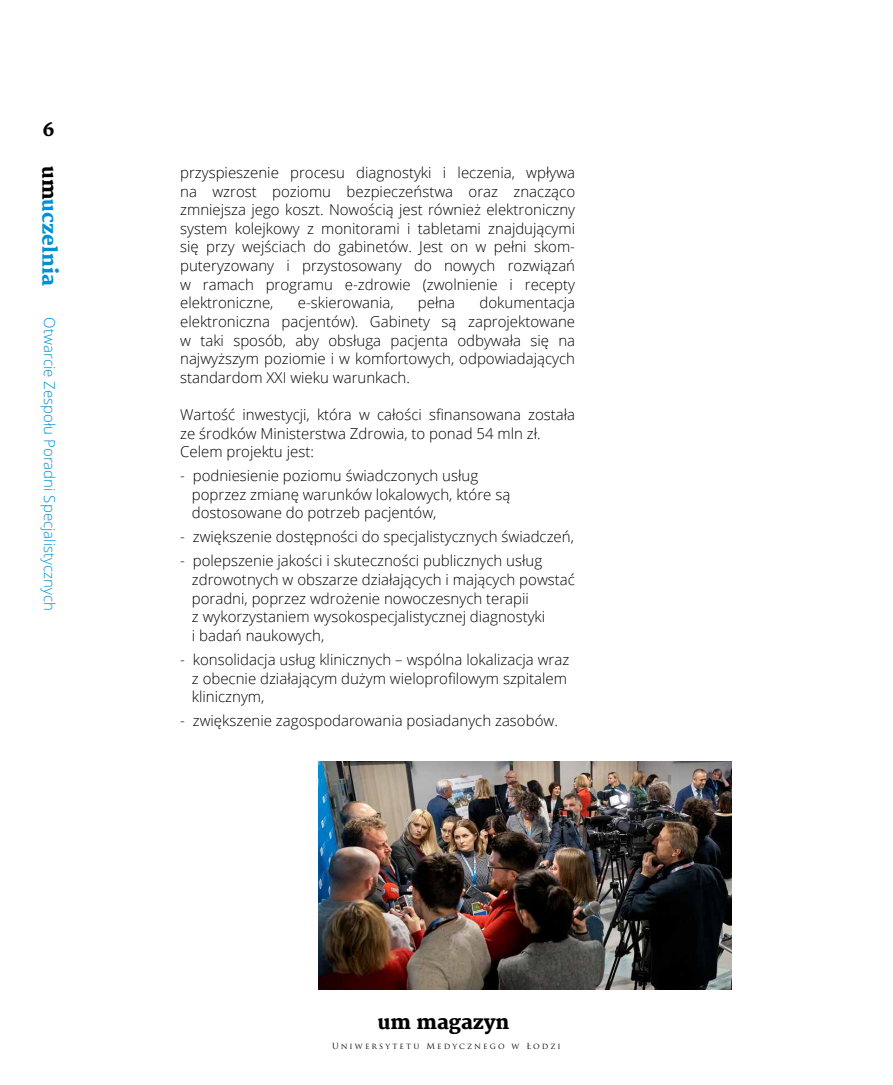
<style>
.page{position:relative;width:893px;height:1085px;background:#fff}
.page>*{position:absolute;margin:0;border:0;box-sizing:border-box;transform-origin:0 0}
.t1{font:800 19.5px "Merriweather";color:#0091d5}
.t2{font:800 19.5px "Merriweather";color:#000}
.t3{font:800 18.45px "Merriweather";color:#000}
.t4{font:300 15px/18.6px "Open Sans";color:#000}
.t5{font:300 15px "Open Sans";color:#0091d5}
.t6{font:8.25px "Trajan Pro";letter-spacing:.26em;color:#0a0a0b}
.s1{color:#000}
</style>
<div class="page">
<img style="left:318px;top:761px;width:413px;height:228px">
<p class="t3" style="left:43px;top:119px;width:14px">6</p>
<h1 class="t1" style="left:61px;top:166px;width:121px;rotate:90deg"><span class="s1">um</span>uczelnia</h1>
<p class="t5" style="left:60px;top:317px;width:295px;rotate:90deg">Otwarcie Zespołu Poradni Specjalistycznych</p>
<p class="t4" style="left:180px;top:163px;width:396px;text-align:justify">przyspieszenie procesu diagnostyki i leczenia, wpływa na wzrost poziomu bezpieczeństwa oraz znacząco zmniejsza jego koszt. Nowością jest również elektroniczny system kolejkowy z monitorami i tabletami znajdującymi się przy wejściach do gabinetów. Jest on w pełni skom&shy;puteryzowany i przystosowany do nowych rozwiązań w ramach programu e-zdrowie (zwolnienie i recepty elektroniczne,</p>
<p class="t4" style="left:180px;top:293px;width:396px;text-align:justify;text-indent:299px">dokumentacja elektroniczna pacjentów). Gabinety są zaprojektowane w taki sposób, aby obsługa pacjenta odbywała się na najwyższym poziomie i w komfortowych, odpowiadających standardom XXI wieku warunkach.</p>
<p class="t4" style="left:180px;top:405px;width:396px">Wartość inwestycji, która w całości sfinansowana została ze środków Ministerstwa Zdrowia, to ponad 54 mln zł.<br>Celem projektu jest:</p>
<p class="t4" style="left:192px;top:466px;width:320px;text-indent:-12px">- podniesienie poziomu świadczonych usług poprzez zmianę warunków lokalowych, które są dostosowane do potrzeb pacjentów,</p>
<p class="t4" style="left:180px;top:527px;width:395px">- zwiększenie dostępności do specjalistycznych świadczeń,</p>
<p class="t4" style="left:192px;top:551px;width:385px;text-indent:-12px">- polepszenie jakości i skuteczności publicznych usług zdrowotnych w obszarze działających i mających powstać poradni, poprzez wdrożenie nowoczesnych terapii<br>z wykorzystaniem wysokospecjalistycznej diagnostyki<br>i badań naukowych,</p>
<p class="t4" style="left:192px;top:649px;width:379px;text-indent:-12px">- konsolidacja usług klinicznych – wspólna lokalizacja wraz z obecnie działającym dużym wieloprofilowym szpitalem klinicznym,</p>
<p class="t4" style="left:180px;top:711px;width:379px">- zwiększenie zagospodarowania posiadanych zasobów.</p>
<p class="t4" style="left:298px;top:293px;width:97px">e-skierowania,</p>
<p class="t4" style="left:418px;top:293px;width:39px">pełna</p>
<h1 class="t2" style="left:378px;top:1010px;width:133px">um magazyn</h1>
<p class="t6" style="left:332px;top:1040px;width:230px">Uniwersytetu Medycznego w Łodzi</p>
</div>
